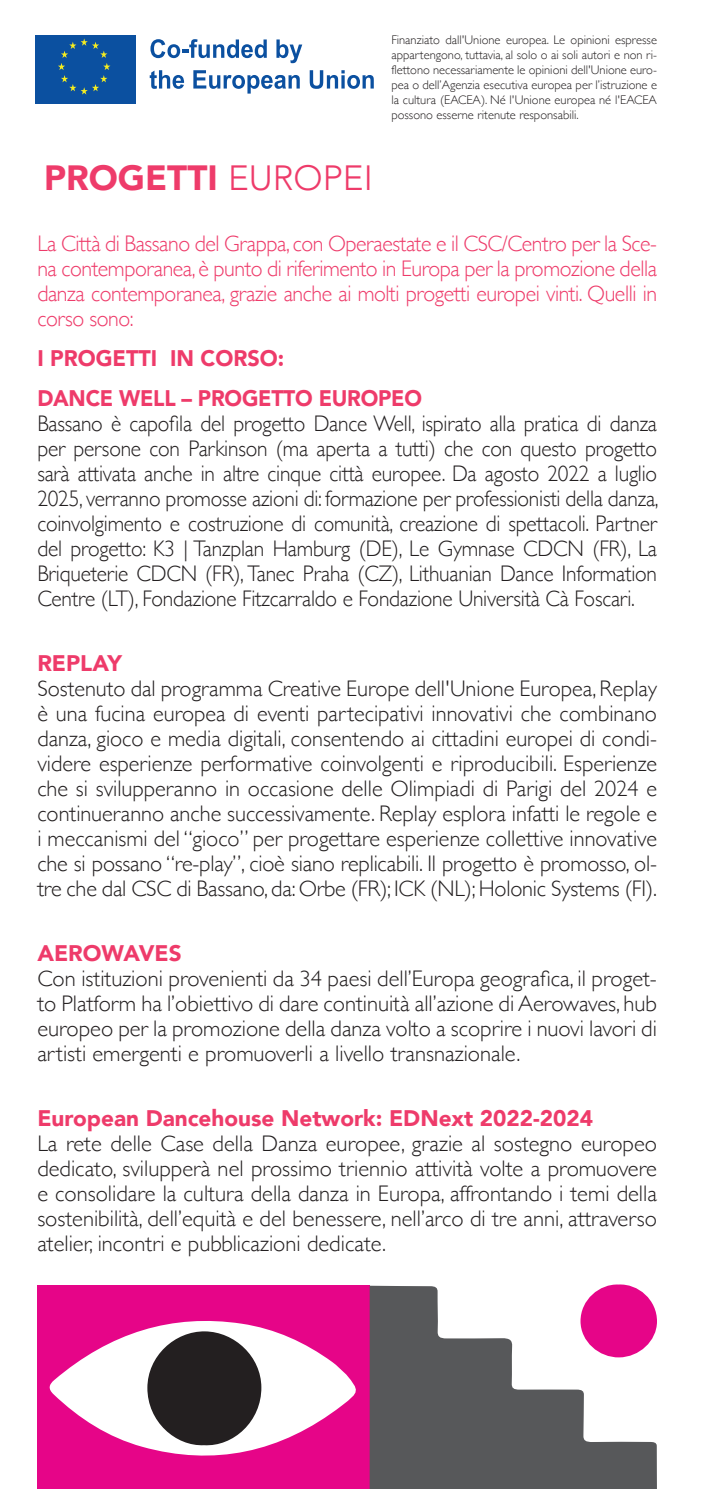
<style>
.page{position:relative;width:709px;height:1489px;background:#fff}
.page>*{position:absolute;margin:0;border:0;box-sizing:border-box;transform-origin:0 0}
.t1{font:900 35px "Avenir";color:#ee3b6a}
.testo{font:300 22.5px/25px "Gill Sans";letter-spacing:-.01em;color:#231f20;text-align:justify}
.testo-2{font:300 22.5px/25px "Gill Sans";letter-spacing:-.01em;color:#231f20;text-align:justify;scale:.95 1}
.testo-3{font:300 22.5px/25px "Gill Sans";letter-spacing:-.02em;color:#ee3b6a;text-align:justify}
.testo-4{font:900 22.5px "Avenir";color:#ee3b6a}
.testo-5{font:900 22.5px "Avenir";color:#ee3b6a;scale:.94 1}
.testo-6{font:900 22.5px "Avenir";color:#ee3b6a;scale:.96 1}
.t2{font:300 12.5px/15px "Gill Sans";color:#231f20;text-align:justify}
.s1{font-weight:300}
</style>
<div class="page">
<div style="left:35px;top:35px;width:101px;height:69px;background:#0b50a0"></div>
<svg style="left:58px;top:38px;width:52px;height:57px"></svg>
<svg style="left:150px;top:39px;width:117px;height:19px"></svg>
<svg style="left:276px;top:39px;width:26px;height:24px"></svg>
<svg style="left:150px;top:70px;width:34px;height:19px"></svg>
<svg style="left:193px;top:70px;width:107px;height:24px"></svg>
<svg style="left:310px;top:70px;width:64px;height:19px"></svg>
<div style="left:37px;top:1285px;width:332px;height:203px;background:#e60588"></div>
<svg style="left:49px;top:1321px;width:307px;height:135px;fill:#fff"></svg>
<svg style="left:147px;top:1330px;width:114px;height:116px;background:#555253"></svg>
<svg style="left:369px;top:1285px;width:288px;height:203px;fill:#57585a"></svg>
<svg style="left:580px;top:1284px;width:77px;height:73px"></svg>
<p class="t1" style="left:44px;top:147px;width:330px">PROGETTI <span class="s1">EUROPEI</span></p>
<p class="t2" style="left:391px;top:32px;width:267px">Finanziato dall'Unione europea. Le opinioni espresse appartengono, tuttavia, al solo o ai soli autori e non ri&shy;flettono necessariamente le opinioni dell'Unione euro&shy;pea o dell’Agenzia esecutiva europea per l’istruzione e la cultura (EACEA). Né l'Unione europea né l'EACEA possono esserne ritenute responsabili.</p>
<p class="testo-3" style="left:37px;top:230px;width:621px">La Città di Bassano del Grappa, con Operaestate e il CSC/Centro per la Sce&shy;na contemporanea, è punto di riferimento in Europa per la promozione della danza contemporanea, grazie anche ai molti progetti europei vinti. Quelli in corso sono:</p>
<p class="testo-6" style="left:37px;top:339px;width:258px">I PROGETTI IN CORSO:</p>
<p class="testo-5" style="left:37px;top:379px;width:411px">DANCE WELL – PROGETTO EUROPEO</p>
<p class="testo-2" style="left:37px;top:410px;width:655px">Bassano è capofila del progetto Dance Well, ispirato alla pratica di danza per persone con Parkinson (ma aperta a tutti) che con questo progetto sarà attivata anche in altre cinque città europee. Da agosto 2022 a luglio 2025, verranno promosse azioni di: formazione per professionisti della danza, coinvolgimento e costruzione di comunità, creazione di spettacoli. Partner del progetto: K3 | Tanzplan Hamburg (DE), Le Gymnase CDCN (FR), La Briqueterie CDCN (FR), Tanec Praha (CZ), Lithuanian Dance Information Centre (LT), Fondazione Fitzcarraldo e Fondazione Università Cà Foscari.</p>
<p class="testo-4" style="left:37px;top:644px;width:86px">REPLAY</p>
<p class="testo" style="left:37px;top:675px;width:621px">Sostenuto dal programma Creative Europe dell'Unione Europea, Replay è una fucina europea di eventi partecipativi innovativi che combinano danza, gioco e media digitali, consentendo ai cittadini europei di condi&shy;videre esperienze performative coinvolgenti e riproducibili. Esperienze che si svilupperanno in occasione delle Olimpiadi di Parigi del 2024 e continueranno anche successivamente. Replay esplora infatti le regole e i meccanismi del “gioco” per progettare esperienze collettive innovative che si possano “re-play”, cioè siano replicabili. Il progetto è promosso, ol&shy;tre che dal CSC di Bassano, da: Orbe (FR); ICK (NL); Holonic Systems (FI).</p>
<p class="testo-4" style="left:37px;top:934px;width:146px">AEROWAVES</p>
<p class="testo" style="left:37px;top:965px;width:621px">Con istituzioni provenienti da 34 paesi dell’Europa geografica, il proget&shy;to Platform ha l’obiettivo di dare continuità all’azione di Aerowaves, hub europeo per la promozione della danza volto a scoprire i nuovi lavori di artisti emergenti e promuoverli a livello transnazionale.</p>
<p class="testo-4" style="left:37px;top:1099px;width:557px">European Dancehouse Network: EDNext 2022-2024</p>
<p class="testo" style="left:37px;top:1130px;width:621px">La rete delle Case della Danza europee, grazie al sostegno europeo dedicato, svilupperà nel prossimo triennio attività volte a promuovere e consolidare la cultura della danza in Europa, affrontando i temi della sostenibilità, dell’equità e del benessere, nell’arco di tre anni, attraverso atelier, incontri e pubblicazioni dedicate.</p>
</div>
